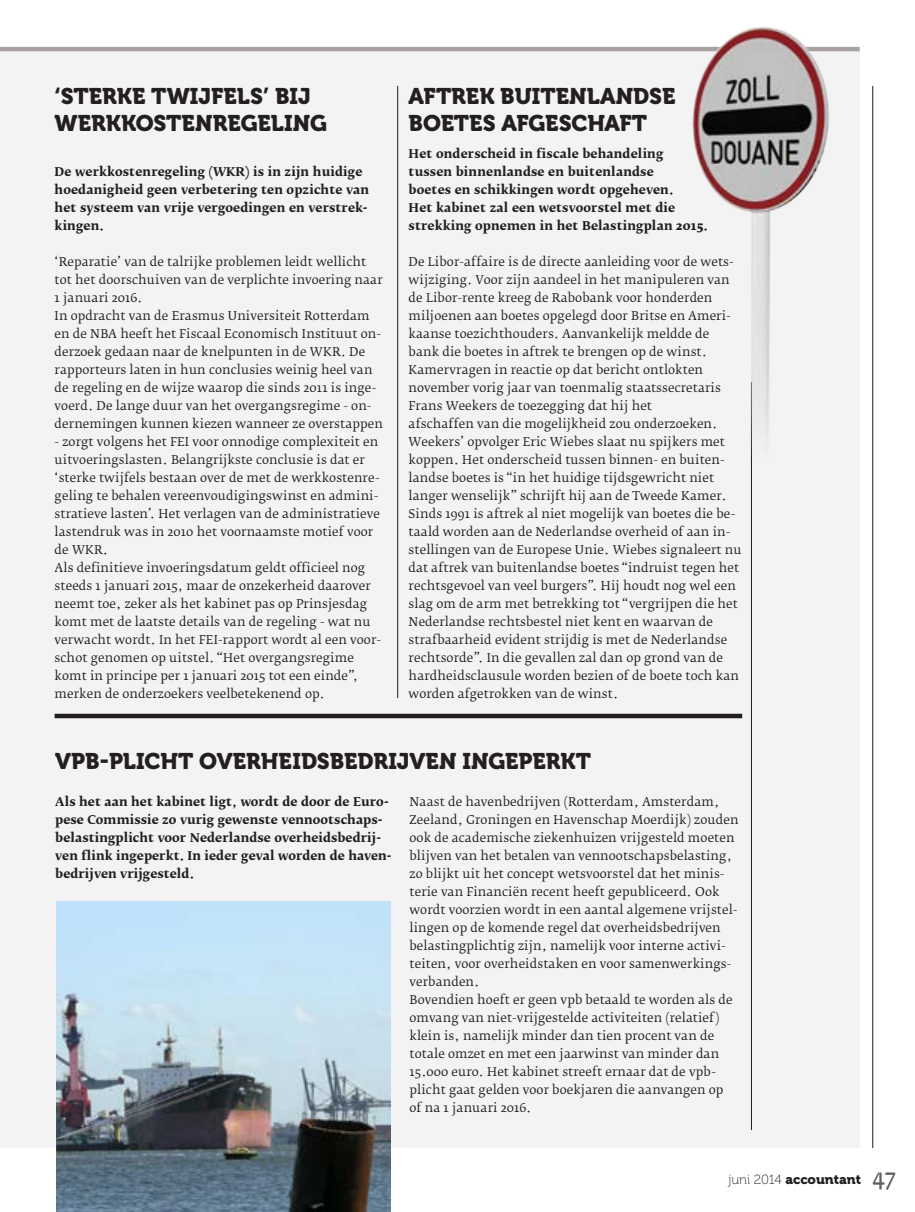
<style>
.page{position:relative;width:915px;height:1212px;background:#fff}
.page>*{position:absolute;margin:0;border:0;box-sizing:border-box;transform-origin:0 0}
.t1{font:22.5px/27px "Museo 900";color:#231f20}
.t2{font:13.2px "Museo 900";color:#231f20}
.t3{font:12px/18px "Fedra Serif B Std";letter-spacing:.01em;color:#231f20}
.t4{font:700 12px/18px "Fedra Serif B Std";letter-spacing:.01em;color:#231f20}
.s1{font-family:"Museo 100"}
.s2{font-family:"Fedra Serif B Std";font-size:22.5px;color:#636366}
</style>
<div class="page">
<div style="left:0;top:50px;width:859px;height:1098px;background:#f4f3f3"></div>
<svg style="left:0;top:46px;width:641px;height:6px"></svg>
<hr style="left:872px;top:86px;width:1px;height:1062px;background:#231f20">
<hr style="left:397px;top:86px;width:1px;height:612px;background:#231f20">
<hr style="left:750px;top:382px;width:1px;height:748px;background:#231f20">
<hr style="left:55px;top:714px;width:687px;height:4px;background:#231f20">
<img style="left:641px;top:26px;width:232px;height:433px">
<img style="left:56px;top:902px;width:334px;height:310px">
<h1 class="t1" style="left:55px;top:83px;width:274px">‘STERKE TWIJFELS’ BIJ<br>WERKKOSTENREGELING</h1>
<p class="t4" style="left:55px;top:163px;width:316px">De werkkostenregeling (WKR) is in zijn huidige hoedanigheid geen verbetering ten opzichte van het systeem van vrije vergoedingen en verstrek&shy;kingen.</p>
<p class="t3" style="left:55px;top:253px;width:329px">‘Reparatie’ van de talrijke problemen leidt wellicht tot het doorschuiven van de verplichte invoering naar 1 januari 2016.<br>In opdracht van de Erasmus Universiteit Rotterdam en de NBA heeft het Fiscaal Economisch Instituut on&shy;derzoek gedaan naar de knelpunten in de WKR. De rapporteurs laten in hun conclusies weinig heel van de regeling en de wijze waarop die sinds 2011 is inge&shy;voerd. De lange duur van het overgangsregime - on&shy;dernemingen kunnen kiezen wanneer ze overstappen</p>
<p class="t3" style="left:55px;top:433px;width:328px">- zorgt volgens het FEI voor onnodige complexiteit en uitvoeringslasten. Belangrijkste conclusie is dat er ‘sterke twijfels bestaan over de met de werkkostenre&shy;geling te behalen vereenvoudigingswinst en admini&shy;stratieve lasten’. Het verlagen van de administratieve lastendruk was in 2010 het voornaamste motief voor de WKR.<br>Als definitieve invoeringsdatum geldt officieel nog steeds 1 januari 2015, maar de onzekerheid daarover neemt toe, zeker als het kabinet pas op Prinsjesdag komt met de laatste details van de regeling - wat nu verwacht wordt. In het FEI-rapport wordt al een voor&shy;schot genomen op uitstel. “Het overgangsregime komt in principe per 1 januari 2015 tot een einde”, merken de onderzoekers veelbetekenend op.</p>
<h1 class="t1" style="left:408px;top:83px;width:268px">AFTREK BUITENLANDSE<br>BOETES AFGESCHAFT</h1>
<p class="t4" style="left:408px;top:145px;width:301px">Het onderscheid in fiscale behandeling tussen binnenlandse en buitenlandse<br>boetes en schikkingen wordt opgeheven.<br>Het kabinet zal een wetsvoorstel met die strekking opnemen in het Belastingplan 2015.</p>
<p class="t3" style="left:408px;top:253px;width:334px">De Libor-affaire is de directe aanleiding voor de wets&shy;wijziging. Voor zijn aandeel in het manipuleren van de Libor-rente kreeg de Rabobank voor honderden miljoenen aan boetes opgelegd door Britse en Ameri&shy;kaanse toezichthouders. Aanvankelijk meldde de bank die boetes in aftrek te brengen op de winst.<br>Kamervragen in reactie op dat bericht ontlokten november vorig jaar van toenmalig staatssecretaris Frans Weekers de toezegging dat hij het<br>afschaffen van die mogelijkheid zou onderzoeken.<br>Weekers’ opvolger Eric Wiebes slaat nu spijkers met koppen. Het onderscheid tussen binnen- en buiten&shy;landse boetes is “in het huidige tijdsgewricht niet langer wenselijk” schrijft hij aan de Tweede Kamer.<br>Sinds 1991 is aftrek al niet mogelijk van boetes die be&shy;taald worden aan de Nederlandse overheid of aan in&shy;stellingen van de Europese Unie. Wiebes signaleert nu dat aftrek van buitenlandse boetes “indruist tegen het rechtsgevoel van veel burgers”. Hij houdt nog wel een slag om de arm met betrekking tot “vergrijpen die het Nederlandse rechtsbestel niet kent en waarvan de strafbaarheid evident strijdig is met de Nederlandse rechtsorde”. In die gevallen zal dan op grond van de hardheidsclausule worden bezien of de boete toch kan worden afgetrokken van de winst.</p>
<h1 class="t1" style="left:55px;top:748px;width:537px">VPB-PLICHT OVERHEIDSBEDRIJVEN INGEPERKT</h1>
<p class="t4" style="left:55px;top:793px;width:337px">Als het aan het kabinet ligt, wordt de door de Euro&shy;pese Commissie zo vurig gewenste vennootschaps&shy;belastingplicht voor Nederlandse overheidsbedrij&shy;ven flink ingeperkt. In ieder geval worden de haven&shy;bedrijven vrijgesteld.</p>
<p class="t3" style="left:409px;top:793px;width:330px">Naast de havenbedrijven (Rotterdam, Amsterdam, Zeeland, Groningen en Havenschap Moerdijk) zouden ook de academische ziekenhuizen vrijgesteld moeten blijven van het betalen van vennootschapsbelasting, zo blijkt uit het concept wetsvoorstel dat het minis&shy;terie van Financiën recent heeft gepubliceerd. Ook wordt voorzien wordt in een aantal algemene vrijstel&shy;lingen op de komende regel dat overheidsbedrijven belastingplichtig zijn, namelijk voor interne activi&shy;teiten, voor overheidstaken en voor samenwerkings&shy;verbanden.<br>Bovendien hoeft er geen vpb betaald te worden als de omvang van niet-vrijgestelde activiteiten (relatief) klein is, namelijk minder dan tien procent van de totale omzet en met een jaarwinst van minder dan 15.000 euro. Het kabinet streeft ernaar dat de vpb&shy;plicht gaat gelden voor boekjaren die aanvangen op<br>of na 1 januari 2016.</p>
<p class="t2" style="left:727px;top:1172px;width:169px"><span class="s1">juni 2014</span> accountant <span class="s2">47</span></p>
</div>
